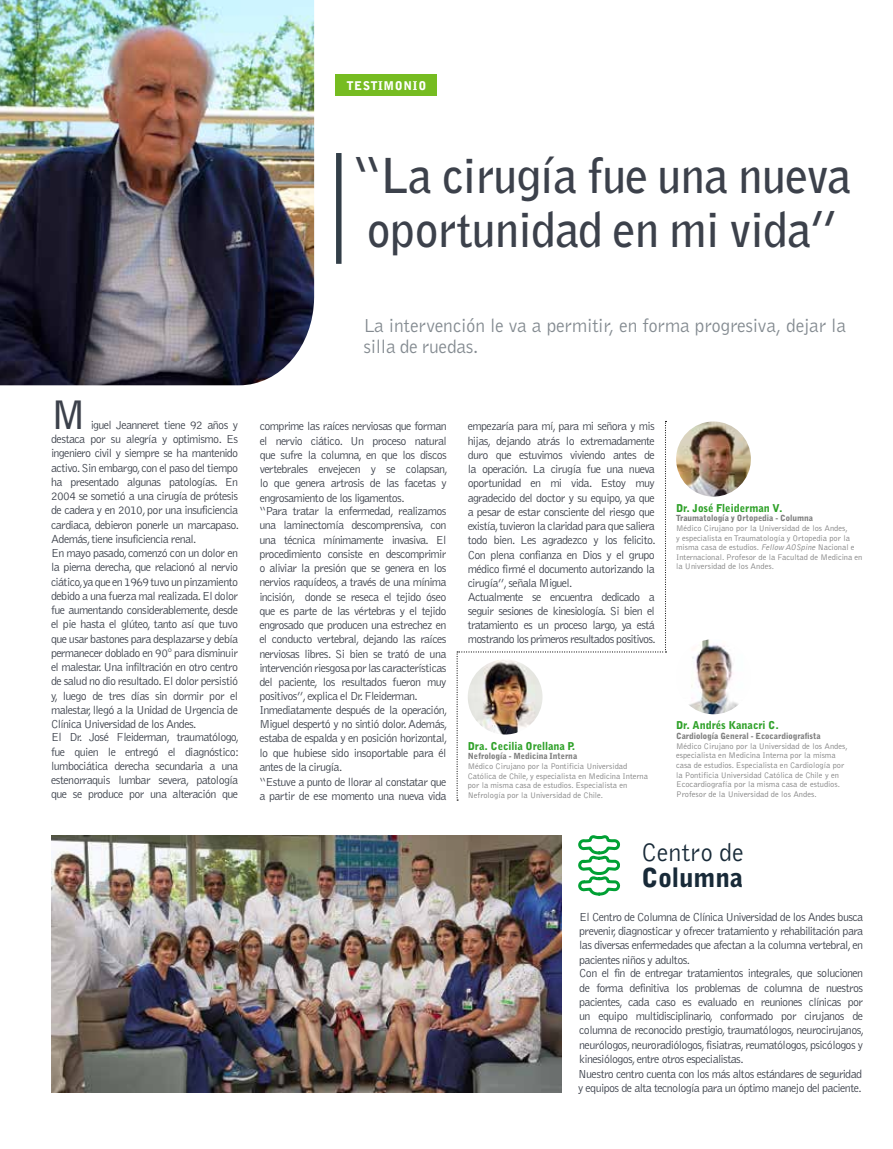
<style>
.page{position:relative;width:893px;height:1149px;background:#fff}
.page>*{position:absolute;margin:0;border:0;box-sizing:border-box;transform-origin:0 0}
.t1{font:700 48px/54px "Bell Gothic";letter-spacing:-.01em;color:#3c414b}
.t2{font:700 39px "Bell Gothic";color:#3c414b}
.t3{font:26.1px "Bell Gothic";color:#182a38}
.t4{font:900 26.1px "Bell Gothic";color:#182a38}
.t5{font:19.5px/21px "Bell Gothic";letter-spacing:-.015em;color:#848b91}
.t6{font:300 12px/14.2px "Bell Gothic";letter-spacing:-.05em;color:#3c414b;text-align:justify}
.t7{font:900 12px "Bell Gothic";letter-spacing:.06em;color:#fff}
.t8{font:900 10.8px "Bell Gothic";color:#2fa129}
.t9{font:300 8.4px/9.6px "Bell Gothic";color:#7d7d7d}
.t10{font:900 8.4px "Bell Gothic";color:#7d7d7d}
.s1{font-weight:400;font-style:italic}
</style>
<div class="page">
<div style="left:335px;top:74px;width:102px;height:22px;background:#76bc21"></div>
<img style="left:0;top:0;width:314px;height:385px">
<div style="left:336px;top:153px;width:6px;height:111px;background:#323e48"></div>
<img style="left:676px;top:421px;width:75px;height:75px;border-radius:37px">
<img style="left:51px;top:835px;width:510px;height:257px">
<img style="left:676px;top:639px;width:75px;height:75px;border-radius:37px">
<svg style="left:578px;top:835px;width:43px;height:61px"></svg>
<svg style="left:457px;top:421px;width:209px;height:379px"></svg>
<p class="t7" style="left:347px;top:77px;width:81px">TESTIMONIO</p>
<h1 class="t1" style="left:354px;top:149px;width:499px">“La cirugía fue una nueva oportunidad en mi vida”</h1>
<h2 class="t2" style="left:51px;top:388px;width:36px">M</h2>
<p class="t6" style="left:51px;top:418px;width:190px;text-indent:40px">iguel Jeanneret tiene 92 años y destaca por su alegría y optimismo. Es ingeniero civil y siempre se ha mantenido activo. Sin embargo, con el paso del tiempo ha presentado algunas patologías. En 2004 se sometió a una cirugía de prótesis de cadera y en 2010, por una insuficiencia cardiaca, debieron ponerle un marcapaso.<br>Además, tiene insuficiencia renal.</p>
<p class="t6" style="left:51px;top:546px;width:189px">En mayo pasado, comenzó con un dolor en la pierna derecha, que relacionó al nervio ciático,ya que en 1969 tuvo un pinzamiento debido a una fuerza mal realizada. El dolor fue aumentando considerablemente, desde el pie hasta el glúteo, tanto así que tuvo que usar bastones para desplazarse y debía permanecer doblado en 90° para disminuir el malestar. Una infiltración en otro centro de salud no dio resultado. El dolor persistió y, luego de tres días sin dormir por el malestar, llegó a la Unidad de Urgencia de Clínica Universidad de los Andes.</p>
<p class="t6" style="left:51px;top:730px;width:190px">El Dr. José Fleiderman, traumatólogo, fue quien le entregó el diagnóstico: lumbociática derecha secundaria a una estenorraquis lumbar severa, patología que se produce por una alteración que</p>
<h3 class="t5" style="left:363px;top:314px;width:484px">La intervención le va a permitir, en forma progresiva, dejar la silla de ruedas.</h3>
<p class="t6" style="left:260px;top:419px;width:190px">comprime las raíces nerviosas que forman el nervio ciático. Un proceso natural que sufre la columna, en que los discos vertebrales envejecen y se colapsan, lo que genera artrosis de las facetas y engrosamiento de los ligamentos.</p>
<p class="t6" style="left:259px;top:504px;width:189px">“Para tratar la enfermedad, realizamos una laminectomía descomprensiva, con una técnica mínimamente invasiva. El procedimiento consiste en descomprimir o aliviar la presión que se genera en los nervios raquídeos, a través de una mínima incisión, donde se reseca el tejido óseo que es parte de las vértebras y el tejido engrosado que producen una estrechez en el conducto vertebral, dejando las raíces nerviosas libres. Si bien se trató de una intervención riesgosa por las características del paciente, los resultados fueron muy positivos”, explica el Dr. Fleiderman.</p>
<p class="t6" style="left:259px;top:703px;width:190px">Inmediatamente después de la operación, Miguel despertó y no sintió dolor. Además, estaba de espalda y en posición horizontal, lo que hubiese sido insoportable para él antes de la cirugía.</p>
<p class="t6" style="left:259px;top:774px;width:189px">“Estuve a punto de llorar al constatar que a partir de ese momento una nueva vida</p>
<p class="t6" style="left:468px;top:419px;width:190px;text-align:left">empezaría para mí, para mi señora y mis hijas, dejando atrás lo extremadamente duro que estuvimos viviendo antes de la operación. La cirugía fue una nueva oportunidad en mi vida. Estoy muy agradecido del doctor y su equipo, ya que a pesar de estar consciente del riesgo que existía, tuvieron la claridad para que saliera todo bien. Les agradezco y los felicito.<br>Con plena confianza en Dios y el grupo médico firmé el documento autorizando la cirugía”, señala Miguel.<br>Actualmente se encuentra dedicado a seguir sesiones de kinesiología. Si bien el tratamiento es un proceso largo, ya está mostrando los primeros resultados positivos.</p>
<p class="t8" style="left:676px;top:500px;width:108px">Dr. José Fleiderman V.</p>
<p class="t10" style="left:676px;top:512px;width:138px">Traumatología y Ortopedia - Columna</p>
<p class="t9" style="left:676px;top:523px;width:188px">Médico Cirujano por la Universidad de los Andes,<br>y especialista en Traumatología y Ortopedia por la misma casa de estudios. <span class="s1">Fellow AOSpine</span> Nacional e Internacional. Profesor de la Facultad de Medicina en la Universidad de los Andes.</p>
<p class="t8" style="left:468px;top:738px;width:109px">Dra. Cecilia Orellana P.</p>
<p class="t10" style="left:468px;top:750px;width:111px">Nefrología - Medicina Interna</p>
<p class="t9" style="left:468px;top:761px;width:182px">Médico Cirujano por la Pontificia Universidad Católica de Chile, y especialista en Medicina Interna por la misma casa de estudios. Especialista en Nefrología por la Universidad de Chile.</p>
<p class="t8" style="left:676px;top:718px;width:104px">Dr. Andrés Kanacri C.</p>
<p class="t10" style="left:676px;top:730px;width:146px">Cardiología General - Ecocardiografista</p>
<p class="t9" style="left:676px;top:741px;width:173px">Médico Cirujano por la Universidad de los Andes, especialista en Medicina Interna por la misma casa de estudios. Especialista en Cardiología por la Pontificia Universidad Católica de Chile y en Ecocardiografía por la misma casa de estudios.<br>Profesor de la Universidad de los Andes.</p>
<h3 class="t3" style="left:641px;top:835px;width:104px">Centro de</h3>
<h3 class="t4" style="left:641px;top:860px;width:103px">Columna</h3>
<p class="t6" style="left:578px;top:909px;width:287px;text-align:left">El Centro de Columna de Clínica Universidad de los Andes busca prevenir, diagnosticar y ofrecer tratamiento y rehabilitación para las diversas enfermedades que afectan a la columna vertebral, en pacientes niños y adultos.<br>Con el fin de entregar tratamientos integrales, que solucionen de forma definitiva los problemas de columna de nuestros pacientes, cada caso es evaluado en reuniones clínicas por un equipo multidisciplinario, conformado por cirujanos de columna de reconocido prestigio, traumatólogos, neurocirujanos, neurólogos, neuroradiólogos, fisiatras, reumatólogos, psicólogos y kinesiólogos, entre otros especialistas.<br>Nuestro centro cuenta con los más altos estándares de seguridad y equipos de alta tecnología para un óptimo manejo del paciente.</p>
</div>
